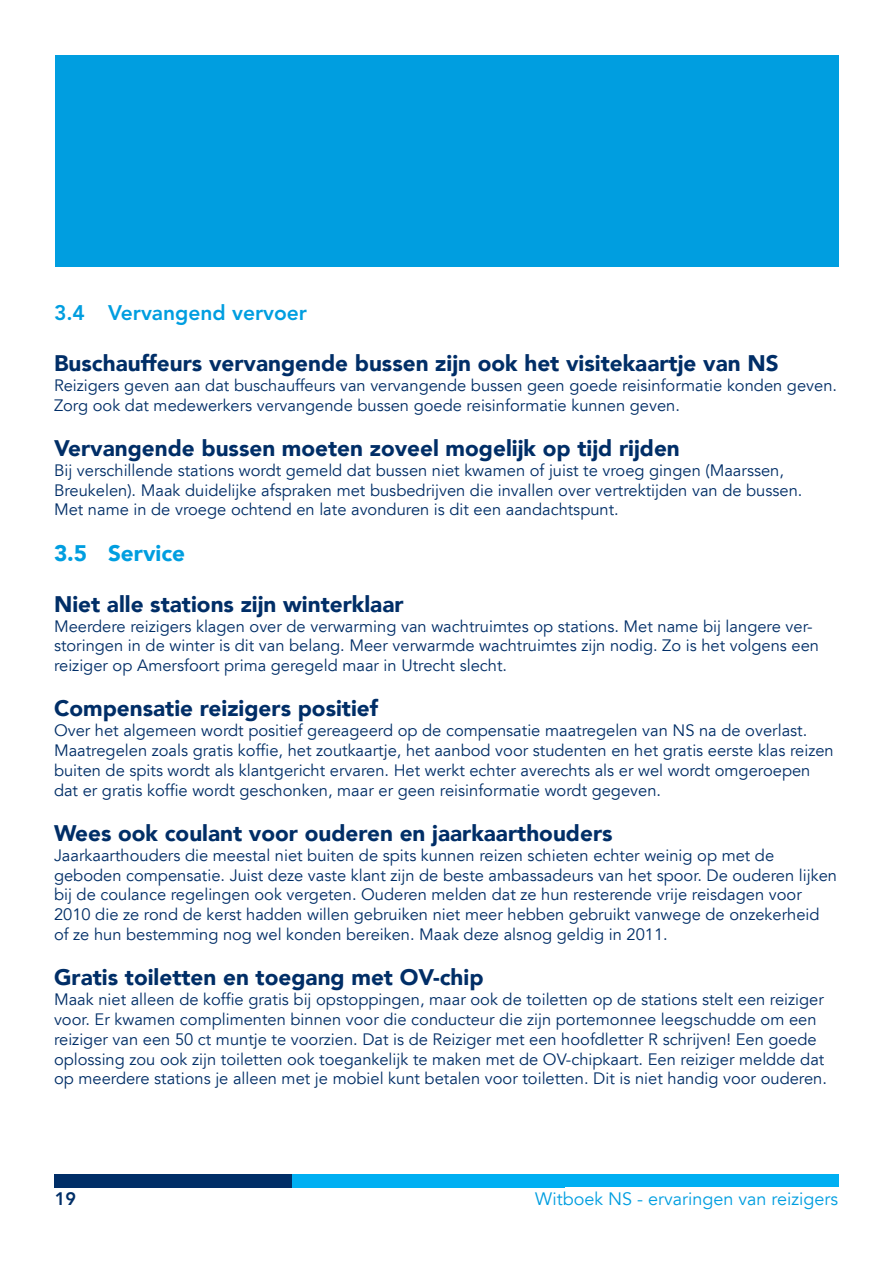
<style>
.page{position:relative;width:893px;height:1263px;background:#fff}
.page>*{position:absolute;margin:0;border:0;box-sizing:border-box;transform-origin:0 0}
.t1{font:900 22.5px "Avenir LT";color:#002e67}
.t2{font:900 22.5px "Avenir LT";color:#009ee0}
.t3{font:800 21px "Avenir LT Std";color:#009ee0}
.t4{font:18px "Avenir LT";color:#009ee0}
.t5{font:800 18px "Avenir LT Std";color:#002e67}
.t6{font:16.5px/19.8px "Avenir LT";color:#002e67}
.t7{font:800 15px "Avenir LT Std";color:#009ee0}
.t8{font:800 15px "Avenir LT Std";color:#002e67}
</style>
<div class="page">
<div style="left:55px;top:55px;width:783px;height:211px;background:#009ee0"></div>
<div style="left:55px;top:1174px;width:783px;height:13px;background:#00aff2"></div>
<div style="left:54px;top:1174px;width:237px;height:13px;background:#002e67"></div>
<p class="t3" style="left:54px;top:301px;width:255px">3.4 Vervangend vervoer</p>
<h1 class="t1" style="left:54px;top:350px;width:726px">Buschauffeurs vervangende bussen zijn ook het visitekaartje van NS</h1>
<p class="t6" style="left:54px;top:376px;width:785px">Reizigers geven aan dat buschauffeurs van vervangende bussen geen goede reisinformatie konden geven.<br>Zorg ook dat medewerkers vervangende bussen goede reisinformatie kunnen geven.</p>
<h1 class="t1" style="left:54px;top:435px;width:627px">Vervangende bussen moeten zoveel mogelijk op tijd rijden</h1>
<p class="t6" style="left:54px;top:461px;width:750px">Bij verschillende stations wordt gemeld dat bussen niet kwamen of juist te vroeg gingen (Maarssen,<br>Breukelen). Maak duidelijke afspraken met busbedrijven die invallen over vertrektijden van de bussen.<br>Met name in de vroege ochtend en late avonduren is dit een aandachtspunt.</p>
<h1 class="t2" style="left:54px;top:539px;width:133px">3.5 Service</h1>
<h1 class="t1" style="left:54px;top:590px;width:351px">Niet alle stations zijn winterklaar</h1>
<p class="t6" style="left:54px;top:616px;width:767px">Meerdere reizigers klagen over de verwarming van wachtruimtes op stations. Met name bij langere ver&shy;storingen in de winter is dit van belang. Meer verwarmde wachtruimtes zijn nodig. Zo is het volgens een reiziger op Amersfoort prima geregeld maar in Utrecht slecht.</p>
<h1 class="t1" style="left:54px;top:695px;width:326px">Compensatie reizigers positief</h1>
<p class="t6" style="left:54px;top:721px;width:781px">Over het algemeen wordt positief gereageerd op de compensatie maatregelen van NS na de overlast.<br>Maatregelen zoals gratis koffie, het zoutkaartje, het aanbod voor studenten en het gratis eerste klas reizen buiten de spits wordt als klantgericht ervaren. Het werkt echter averechts als er wel wordt omgeroepen dat er gratis koffie wordt geschonken, maar er geen reisinformatie wordt gegeven.</p>
<h1 class="t1" style="left:54px;top:819px;width:560px">Wees ook coulant voor ouderen en jaarkaarthouders</h1>
<p class="t6" style="left:54px;top:846px;width:784px">Jaarkaarthouders die meestal niet buiten de spits kunnen reizen schieten echter weinig op met de geboden compensatie. Juist deze vaste klant zijn de beste ambassadeurs van het spoor. De ouderen lijken bij de coulance regelingen ook vergeten. Ouderen melden dat ze hun resterende vrije reisdagen voor 2010 die ze rond de kerst hadden willen gebruiken niet meer hebben gebruikt vanwege de onzekerheid of ze hun bestemming nog wel konden bereiken. Maak deze alsnog geldig in 2011.</p>
<h1 class="t1" style="left:54px;top:964px;width:431px">Gratis toiletten en toegang met OV-chip</h1>
<p class="t6" style="left:54px;top:990px;width:774px">Maak niet alleen de koffie gratis bij opstoppingen, maar ook de toiletten op de stations stelt een reiziger voor. Er kwamen complimenten binnen voor die conducteur die zijn portemonnee leegschudde om een reiziger van een 50 ct muntje te voorzien. Dat is de Reiziger met een hoofdletter R schrijven! Een goede oplossing zou ook zijn toiletten ook toegankelijk te maken met de OV-chipkaart. Een reiziger meldde dat op meerdere stations je alleen met je mobiel kunt betalen voor toiletten. Dit is niet handig voor ouderen.</p>
<p class="t4" style="left:535px;top:1188px;width:305px">Witboek NS - ervaringen van reizigers</p>
<p class="t5" style="left:55px;top:1188px;width:23px">19</p>
<p class="t7" style="left:575px;top:1192px;width:265px">Op weg naar één Rijksinfrabeheerder</p>
<p class="t8" style="left:55px;top:1192px;width:10px">2</p>
<p class="t7" style="left:328px;top:1192px;width:507px">Laat doven meedoen in Nederland. Erken de Nederlandse Ge arentaal!</p>
</div>
